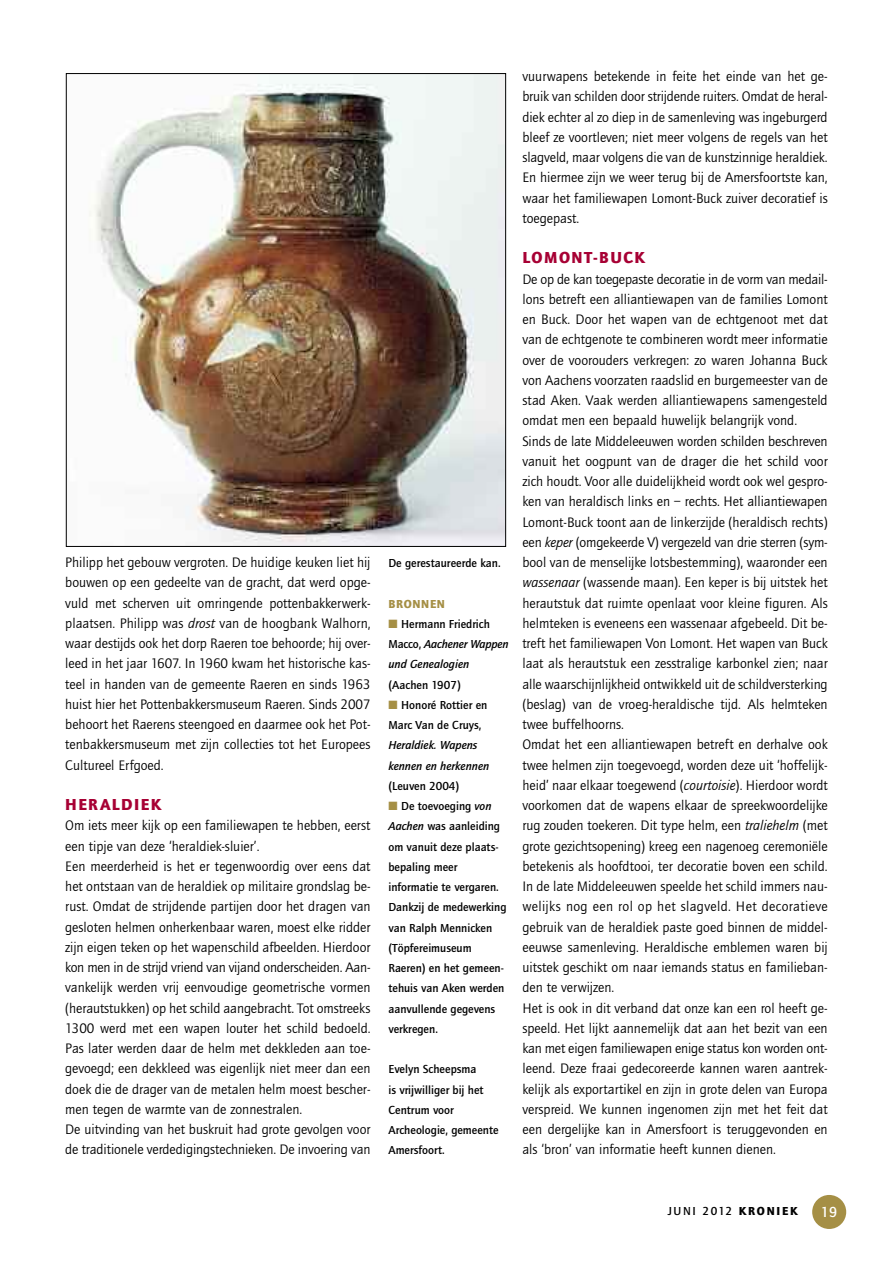
<style>
.page{position:relative;width:893px;height:1263px;background:#fff}
.page>*{position:absolute;margin:0;border:0;box-sizing:border-box;transform-origin:0 0}
.t1{font:900 16.5px "Quay Sans EF";letter-spacing:.09em;color:#a70034}
.t2{font:500 15px "Quay Sans";color:#fff}
.t3{font:14.25px/20.2px "Quay Sans";color:#000;text-align:justify}
.t4{font:500 12px/20.2px "Quay Sans";color:#000}
.t5{font:italic 500 12px/20.2px "Quay Sans";color:#000}
.t6{font:500 12px "Quay Sans";letter-spacing:.135em;color:#000}
.t7{font:900 12px "Quay Sans EF";letter-spacing:.06em;color:#a58f45}
.s1{font-style:italic}
.s2{color:#a58f45}
.s3{font-style:normal}
.s4{font-family:"Quay Sans EF";font-weight:900}
</style>
<div class="page">
<div style="left:812px;top:1195px;width:34px;height:34px;background:#a58f45;border-radius:50%"></div>
<img style="left:89px;top:75px;width:415px;height:470px">
<p class="t3" style="left:65px;top:552px;width:307px">Philipp het gebouw vergroten. De huidige keuken liet hij bouwen op een gedeelte van de gracht, dat werd opge&shy;vuld met scherven uit omringende pottenbakkerwerk&shy;plaatsen. Philipp was <span class="s1">drost</span> van de hoogbank Walhorn, waar destijds ook het dorp Raeren toe behoorde; hij over&shy;leed in het jaar 1607. In 1960 kwam het historische kas&shy;teel in handen van de gemeente Raeren en sinds 1963 huist hier het Pottenbakkersmuseum Raeren. Sinds 2007 behoort het Raerens steengoed en daarmee ook het Pot&shy;tenbakkersmuseum met zijn collecties tot het Europees Cultureel Erfgoed.</p>
<p class="t1" style="left:65px;top:795px;width:98px">HERALDIEK</p>
<p class="t3" style="left:65px;top:815px;width:307px;text-align:left">Om iets meer kijk op een familiewapen te hebben, eerst een tipje van deze ‘heraldiek-sluier’.<br>Een meerderheid is het er tegenwoordig over eens dat het ontstaan van de heraldiek op militaire grondslag be&shy;rust. Omdat de strijdende partijen door het dragen van gesloten helmen onherkenbaar waren, moest elke ridder zijn eigen teken op het wapenschild afbeelden. Hierdoor kon men in de strijd vriend van vijand onderscheiden. Aan&shy;vankelijk werden vrij eenvoudige geometrische vormen (herautstukken) op het schild aangebracht. Tot omstreeks 1300 werd met een wapen louter het schild bedoeld.<br>Pas later werden daar de helm met dekkleden aan toe&shy;gevoegd; een dekkleed was eigenlijk niet meer dan een doek die de drager van de metalen helm moest bescher&shy;men tegen de warmte van de zonnestralen.<br>De uitvinding van het buskruit had grote gevolgen voor de traditionele verdedigingstechnieken. De invoering van</p>
<p class="t4" style="left:388px;top:553px;width:114px">De gerestaureerde kan.</p>
<p class="t7" style="left:388px;top:596px;width:58px">BRONNEN</p>
<p class="t5" style="left:388px;top:613px;width:122px"><span class="s2">■</span> <span class="s3">Hermann Friedrich<br>Macco,</span> Aachener Wappen und Genealogien</p>
<p class="t4" style="left:388px;top:674px;width:74px">(Aachen 1907)</p>
<p class="t4" style="left:388px;top:694px;width:100px"><span class="s2">■</span> Honoré Rottier en<br>Marc Van de Cruys,</p>
<p class="t5" style="left:388px;top:735px;width:102px">Heraldiek. Wapens kennen en herkennen</p>
<p class="t4" style="left:388px;top:775px;width:72px">(Leuven 2004)</p>
<p class="t4" style="left:388px;top:796px;width:120px"><span class="s2">■</span> De toevoeging <span class="s1">von<br>Aachen</span> was aanleiding om vanuit deze plaats&shy;bepaling meer informatie te vergaren.<br>Dankzij de medewerking van Ralph Mennicken (Töpfereimuseum<br>Raeren) en het gemeen&shy;tehuis van Aken werden aanvullende gegevens verkregen.</p>
<p class="t4" style="left:388px;top:1059px;width:112px">Evelyn Scheepsma<br>is vrijwilliger bij het<br>Centrum voor<br>Archeologie, gemeente<br>Amersfoort.</p>
<p class="t3" style="left:522px;top:66px;width:307px">vuurwapens betekende in feite het einde van het ge&shy;bruik van schilden door strijdende ruiters. Omdat de heral&shy;diek echter al zo diep in de samenleving was ingeburgerd bleef ze voortleven; niet meer volgens de regels van het slagveld, maar volgens die van de kunstzinnige heraldiek.<br>En hiermee zijn we weer terug bij de Amersfoortste kan, waar het familiewapen Lomont-Buck zuiver decoratief is toegepast.</p>
<p class="t1" style="left:522px;top:248px;width:124px">LOMONT-BUCK</p>
<p class="t3" style="left:522px;top:268px;width:307px;text-align:left">De op de kan toegepaste decoratie in de vorm van medail&shy;lons betreft een alliantiewapen van de families Lomont en Buck. Door het wapen van de echtgenoot met dat van de echtgenote te combineren wordt meer informatie over de voorouders verkregen: zo waren Johanna Buck von Aachens voorzaten raadslid en burgemeester van de stad Aken. Vaak werden alliantiewapens samengesteld omdat men een bepaald huwelijk belangrijk vond.<br>Sinds de late Middeleeuwen worden schilden beschreven vanuit het oogpunt van de drager die het schild voor zich houdt. Voor alle duidelijkheid wordt ook wel gespro&shy;ken van heraldisch links en – rechts. Het alliantiewapen Lomont-Buck toont aan de linkerzijde (heraldisch rechts) een <span class="s1">keper</span> (omgekeerde V) vergezeld van drie sterren (sym&shy;bool van de menselijke lotsbestemming), waaronder een <span class="s1">wassenaar</span> (wassende maan). Een keper is bij uitstek het herautstuk dat ruimte openlaat voor kleine figuren. Als helmteken is eveneens een wassenaar afgebeeld. Dit be&shy;treft het familiewapen Von Lomont. Het wapen van Buck laat als herautstuk een zesstralige karbonkel zien; naar alle waarschijnlijkheid ontwikkeld uit de schildversterking (beslag) van de vroeg-heraldische tijd. Als helmteken twee buffelhoorns.<br>Omdat het een alliantiewapen betreft en derhalve ook twee helmen zijn toegevoegd, worden deze uit ‘hoffelijk&shy;heid’ naar elkaar toegewend (<span class="s1">courtoisie</span>). Hierdoor wordt voorkomen dat de wapens elkaar de spreekwoordelijke rug zouden toekeren. Dit type helm, een <span class="s1">traliehelm</span> (met grote gezichtsopening) kreeg een nagenoeg ceremoniële betekenis als hoofdtooi, ter decoratie boven een schild.<br>In de late Middeleeuwen speelde het schild immers nau&shy;welijks nog een rol op het slagveld. Het decoratieve gebruik van de heraldiek paste goed binnen de middel&shy;eeuwse samenleving. Heraldische emblemen waren bij uitstek geschikt om naar iemands status en familieban&shy;den te verwijzen.<br>Het is ook in dit verband dat onze kan een rol heeft ge&shy;speeld. Het lijkt aannemelijk dat aan het bezit van een kan met eigen familiewapen enige status kon worden ont&shy;leend. Deze fraai gedecoreerde kannen waren aantrek&shy;kelijk als exportartikel en zijn in grote delen van Europa verspreid. We kunnen ingenomen zijn met het feit dat een dergelijke kan in Amersfoort is teruggevonden en als ‘bron’ van informatie heeft kunnen dienen.</p>
<p class="t6" style="left:668px;top:1204px;width:132px">JUNI 2012 <span class="s4">KRONIEK</span></p>
<p class="t2" style="left:821px;top:1203px;width:18px">19</p>
</div>
